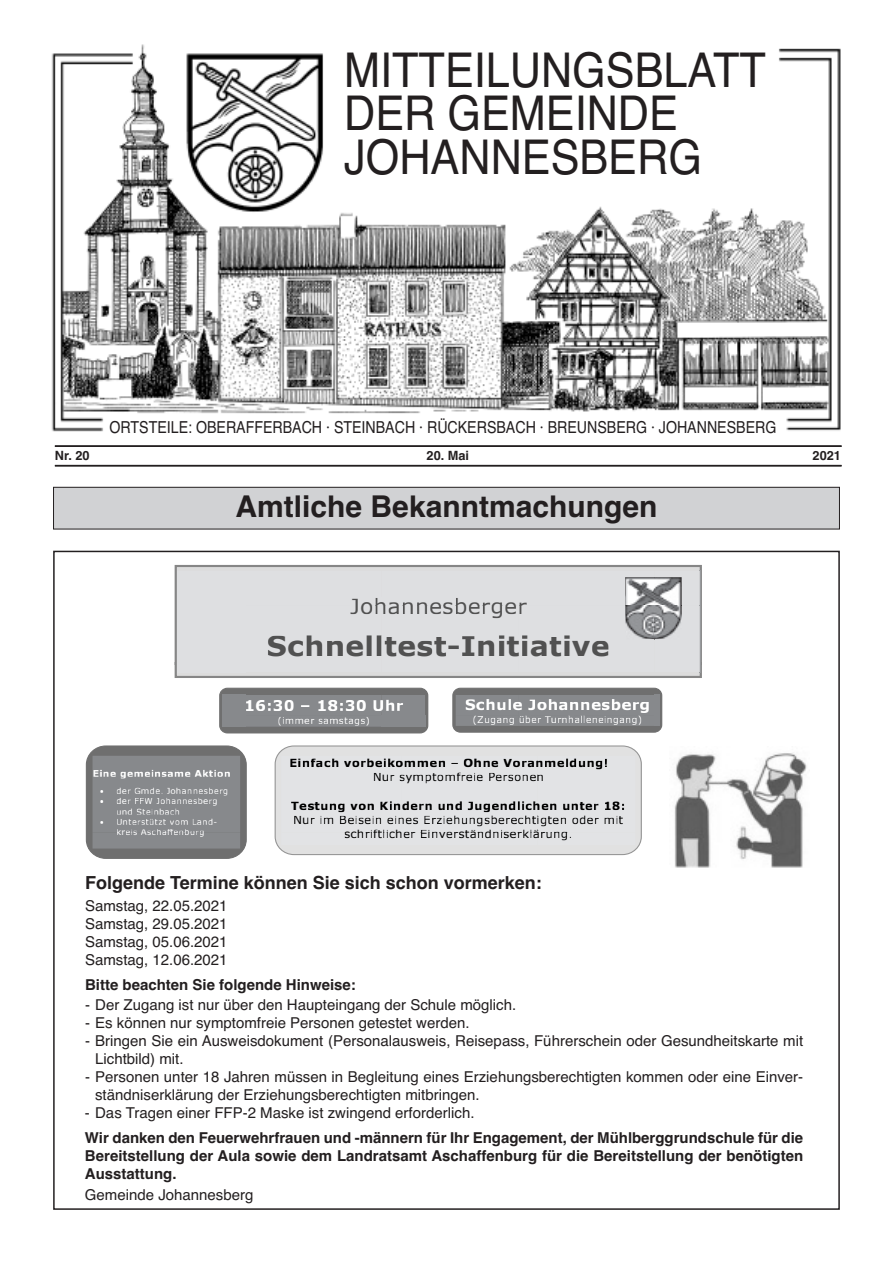
<style>
.page{position:relative;width:893px;height:1263px;background:#fff}
.page>*{position:absolute;margin:0;border:0;box-sizing:border-box;transform-origin:0 0}
.t1{font:48px/43.5px "Helvetica";color:#231f20;scale:.9 1}
.t2{font:700 30px "Helvetica";color:#231f20}
.t3{font:700 27.6px "Verdana";color:#515151;scale:1.04 1}
.t4{font:21.15px "Verdana";letter-spacing:.005em;color:#515151;scale:1.04 1}
.t5{font:700 18px "Helvetica";color:#231f20}
.t6{font:16.5px "Helvetica";color:#231f20;scale:.86 1}
.t7{font:15px/18px "Helvetica";color:#231f20}
.t8{font:700 15px/18px "Helvetica";color:#231f20;text-align:justify}
.t9{font:700 14.85px "Verdana";letter-spacing:.005em;color:#fff;scale:1.04 1}
.t10{font:700 12.75px "Helvetica";color:#231f20}
.t11{font:11.55px/14.1px "Verdana";letter-spacing:.01em;color:#000;text-align:center;scale:1.04 1}
.t12{font:700 11.55px "Verdana";letter-spacing:.01em;color:#000;scale:1.04 1}
.t13{font:9.45px "Verdana";letter-spacing:.01em;color:#fff;scale:1.04 1}
.t14{font:700 9.45px "Verdana";letter-spacing:.01em;color:#fff;scale:1.04 1}
.t15{font:8.4px "Verdana";letter-spacing:.005em;color:#fff;scale:1.04 1}
</style>
<div class="page">
<hr style="left:55px;top:445px;width:787px;height:2px;background:#231f20">
<hr style="left:55px;top:465px;width:787px;height:1px;background:#231f20">
<img style="left:51px;top:44px;width:790px;height:388px">
<div style="left:110px;top:420px;width:669px;height:17px;background:#fff"></div>
<div style="left:54px;top:487px;width:785px;height:42px;background:#d1d2d4"></div>
<div style="left:53px;top:487px;width:787px;height:42px;border:1px solid #231f20"></div>
<div style="left:220px;top:688px;width:208px;height:45px;background:#6f6f6f;border-radius:8px"></div>
<div style="left:219px;top:688px;width:209px;height:45px;border:1px solid #6f6f6f;border-radius:8px"></div>
<div style="left:453px;top:688px;width:209px;height:44px;background:#6f6f6f;border-radius:7px"></div>
<div style="left:452px;top:688px;width:210px;height:45px;border:1px solid #6f6f6f;border-radius:7px"></div>
<div style="left:223px;top:695px;width:202px;height:32px;background:#87898c"></div>
<svg style="left:340px;top:700px;width:27px;height:11px"></svg>
<img style="left:318px;top:700px;width:19px;height:11px">
<svg style="left:301px;top:705px;width:9px;height:2px"></svg>
<svg style="left:268px;top:700px;width:26px;height:11px"></svg>
<img style="left:246px;top:700px;width:19px;height:11px">
<svg style="left:373px;top:700px;width:30px;height:11px"></svg>
<img style="left:456px;top:695px;width:203px;height:21px">
<svg style="left:311px;top:717px;width:58px;height:9px"></svg>
<img style="left:295px;top:718px;width:14px;height:6px">
<svg style="left:278px;top:717px;width:15px;height:9px"></svg>
<img style="left:456px;top:716px;width:17px;height:10px">
<div style="left:473px;top:699px;width:186px;height:27px;background:#87898c"></div>
<svg style="left:175px;top:565px;width:527px;height:70px;background:#bbb"></svg>
<div style="left:177px;top:571px;width:524px;height:64px;background:#dedfe1"></div>
<img style="left:625px;top:577px;width:57px;height:58px">
<svg style="left:175px;top:635px;width:527px;height:43px;background:#d8d9da"></svg>
<div style="left:375px;top:598px;width:152px;height:20px;background:#dedfe1"></div>
<svg style="left:86px;top:746px;width:160px;height:112px;background:#7d7e7f"></svg>
<div style="left:86px;top:745px;width:161px;height:114px;border:1px solid #6f6f6f;border-radius:19px"></div>
<svg style="left:93px;top:769px;width:137px;height:9px"></svg>
<div style="left:93px;top:821px;width:147px;height:27px;background:#87898c"></div>
<div style="left:117px;top:787px;width:111px;height:50px;background:#87898c"></div>
<img style="left:674px;top:753px;width:133px;height:115px">
<div style="left:275px;top:746px;width:366px;height:109px;background:#e1e1e1;border-radius:18px"></div>
<div style="left:275px;top:745px;width:367px;height:110px;border:1px solid #949494;border-radius:18px"></div>
<h1 class="t1" style="left:344px;top:49px;width:470px">MITTEILUNGSBLATT<br>DER GEMEINDE<br>JOHANNESBERG</h1>
<p class="t6" style="left:110px;top:417px;width:777px">ORTSTEILE: OBERAFFERBACH · STEINBACH · RÜCKERSBACH · BREUNSBERG · JOHANNESBERG</p>
<p class="t10" style="left:55px;top:448px;width:36px">Nr. 20</p>
<p class="t10" style="left:427px;top:448px;width:44px">20. Mai</p>
<p class="t10" style="left:812px;top:448px;width:30px">2021</p>
<h2 class="t2" style="left:236px;top:489px;width:423px">Amtliche Bekanntmachungen</h2>
<h3 class="t4" style="left:350px;top:593px;width:172px">Johannesberger</h3>
<h3 class="t3" style="left:267px;top:629px;width:332px">Schnelltest-Initiative</h3>
<p class="t14" style="left:92px;top:767px;width:135px">Eine gemeinsame Aktion</p>
<p class="t15" style="left:100px;top:785px;width:125px">• der Gmde. Johannesberg</p>
<p class="t15" style="left:100px;top:816px;width:114px">• Unterstützt vom Land-</p>
<p class="t15" style="left:100px;top:795px;width:115px">• der FFW Johannesberg</p>
<p class="t15" style="left:116px;top:827px;width:86px">kreis Aschaffenburg</p>
<p class="t15" style="left:116px;top:806px;width:63px">und Steinbach</p>
<p class="t9" style="left:244px;top:696px;width:155px">16:30 – 18:30 Uhr</p>
<p class="t9" style="left:465px;top:695px;width:180px">Schule Johannesberg</p>
<p class="t13" style="left:278px;top:714px;width:90px">(immer samstags)</p>
<p class="t13" style="left:473px;top:713px;width:165px">(Zugang über Turnhalleneingang)</p>
<p class="t12" style="left:289px;top:756px;width:308px">Einfach vorbeikommen – Ohne Voranmeldung!</p>
<p class="t11" style="left:373px;top:770px;width:166px">Nur symptomfreie Personen</p>
<p class="t12" style="left:291px;top:798px;width:323px">Testung von Kindern und Jugendlichen unter 18:</p>
<p class="t11" style="left:293px;top:812px;width:319px">Nur im Beisein eines Erziehungsberechtigten oder mit schriftlicher Einverständniserklärung.</p>
<p class="t5" style="left:85px;top:872px;width:458px">Folgende Termine können Sie sich schon vormerken:</p>
<p class="t7" style="left:85px;top:896px;width:144px;text-align:justify">Samstag, 22.05.2021<br>Samstag, 29.05.2021<br>Samstag, 05.06.2021<br>Samstag, 12.06.2021</p>
<p class="t8" style="left:85px;top:975px;width:272px">Bitte beachten Sie folgende Hinweise:</p>
<p class="t7" style="left:85px;top:996px;width:433px">- Der Zugang ist nur über den Haupteingang der Schule möglich.</p>
<p class="t7" style="left:85px;top:1014px;width:386px">- Es können nur symptomfreie Personen getestet werden.</p>
<p class="t7" style="left:95px;top:1032px;width:709px;text-indent:-10px">- Bringen Sie ein Ausweisdokument (Personalausweis, Reisepass, Führerschein oder Gesundheitskarte mit<br>Lichtbild) mit.</p>
<p class="t7" style="left:95px;top:1068px;width:709px;text-indent:-10px">- Personen unter 18 Jahren müssen in Begleitung eines Erziehungsberechtigten kommen oder eine Einver&shy;ständniserklärung der Erziehungsberechtigten mitbringen.</p>
<p class="t7" style="left:85px;top:1104px;width:391px">- Das Tragen einer FFP-2 Maske ist zwingend erforderlich.</p>
<p class="t8" style="left:85px;top:1129px;width:720px">Wir danken den Feuerwehrfrauen und -männern für Ihr Engagement, der Mühlberggrundschule für die Bereitstellung der Aula sowie dem Landratsamt Aschaffenburg für die Bereitstellung der benötigten Ausstattung.</p>
<p class="t7" style="left:85px;top:1185px;width:170px">Gemeinde Johannesberg</p>
</div>
